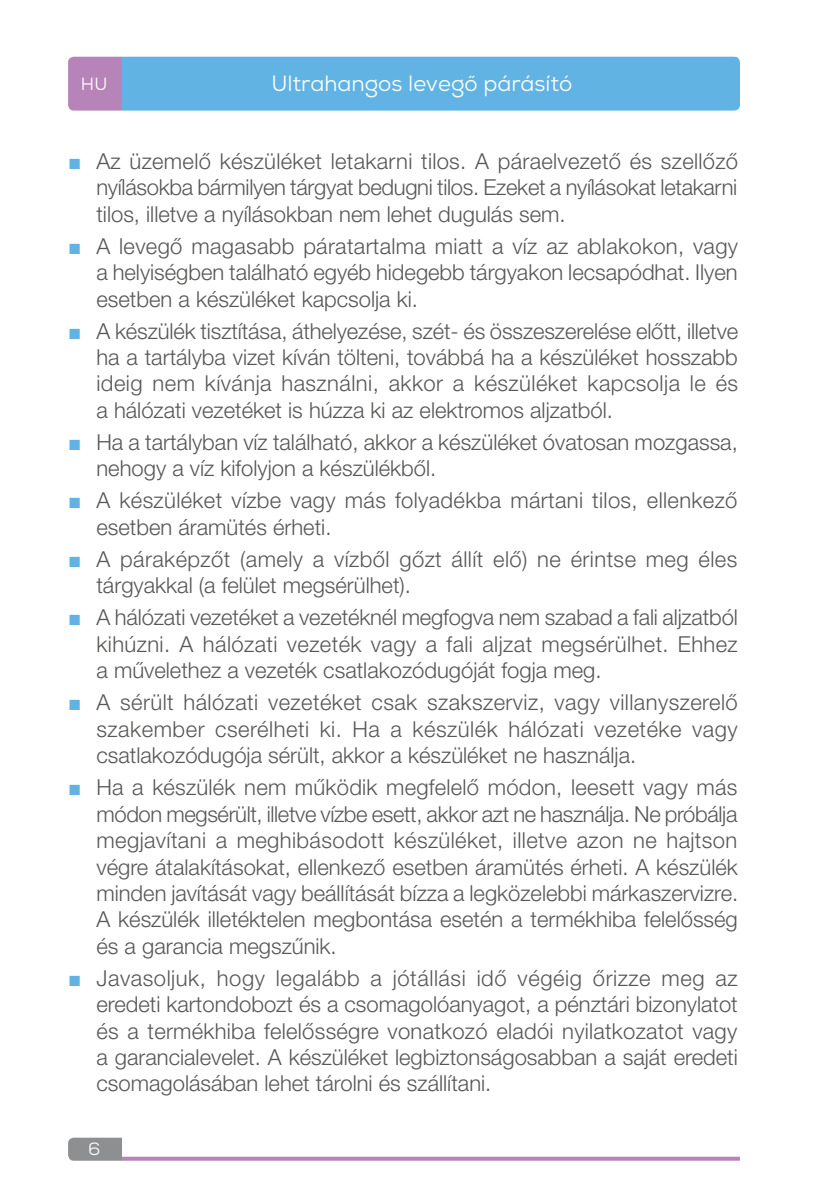
<style>
.page{position:relative;width:840px;height:1191px;background:#fff}
.page>*{position:absolute;margin:0;border:0;box-sizing:border-box;transform-origin:0 0}
.t1{font:300 22px/26.4px "Helvetica Neue LT Pro";color:#575756;text-align:justify}
.t2{font:300 22px/26.4px "Helvetica Neue LT Pro";letter-spacing:.02em;color:#575756}
.t3{font:22px "Nexa";color:#fff}
.t4{font:17.6px "Nexa";color:#fff}
.s1{font-family:"Arial";font-weight:400;color:#61b3e4}
</style>
<div class="page">
<svg style="left:122px;top:1156px;width:617px;height:4px;background:#c29ac5"></svg>
<svg style="left:68px;top:57px;width:671px;height:54px;background:#69afe0"></svg>
<svg style="left:68px;top:1137px;width:54px;height:23px"></svg>
<p class="t4" style="left:81px;top:73px;width:28px">HU</p>
<p class="t3" style="left:271px;top:70px;width:302px">Ultrahangos levegő párásító</p>
<p class="t1" style="left:96px;top:147px;width:642px;text-indent:-28px"><span class="s1">■</span> Az üzemelő készüléket letakarni tilos. A páraelvezető és szellőző nyílásokba bármilyen tárgyat bedugni tilos. Ezeket a nyílásokat letakarni tilos, illetve a nyílásokban nem lehet dugulás sem.</p>
<p class="t1" style="left:96px;top:232px;width:642px;text-indent:-28px"><span class="s1">■</span> A levegő magasabb páratartalma miatt a víz az ablakokon, vagy a helyiségben található egyéb hidegebb tárgyakon lecsapódhat. Ilyen esetben a készüléket kapcsolja ki.</p>
<p class="t1" style="left:96px;top:317px;width:643px;text-indent:-28px"><span class="s1">■</span> A készülék tisztítása, áthelyezése, szét- és összeszerelése előtt, illetve ha a tartályba vizet kíván tölteni, továbbá ha a készüléket hosszabb ideig nem kívánja használni, akkor a készüléket kapcsolja le és a hálózati vezetéket is húzza ki az elektromos aljzatból.</p>
<p class="t1" style="left:96px;top:428px;width:642px;text-indent:-28px"><span class="s1">■</span> Ha a tartályban víz található, akkor a készüléket óvatosan mozgassa, nehogy a víz kifolyjon a készülékből.</p>
<p class="t1" style="left:96px;top:487px;width:642px;text-indent:-28px"><span class="s1">■</span> A készüléket vízbe vagy más folyadékba mártani tilos, ellenkező esetben áramütés érheti.</p>
<p class="t2" style="left:96px;top:545px;width:642px;text-indent:-28px"><span class="s1">■</span> A páraképzőt (amely a vízből gőzt állít elő) ne érintse meg éles tárgyakkal (a felület megsérülhet).</p>
<p class="t1" style="left:96px;top:604px;width:642px;text-indent:-28px"><span class="s1">■</span> A hálózati vezetéket a vezetéknél megfogva nem szabad a fali aljzatból kihúzni. A hálózati vezeték vagy a fali aljzat megsérülhet. Ehhez a művelethez a vezeték csatlakozódugóját fogja meg.</p>
<p class="t1" style="left:96px;top:689px;width:642px;text-indent:-28px"><span class="s1">■</span> A sérült hálózati vezetéket csak szakszerviz, vagy villanyszerelő szakember cserélheti ki. Ha a készülék hálózati vezetéke vagy csatlakozódugója sérült, akkor a készüléket ne használja.</p>
<p class="t1" style="left:96px;top:774px;width:642px;text-align:left;text-indent:-28px"><span class="s1">■</span> Ha a készülék nem működik megfelelő módon, leesett vagy más módon megsérült, illetve vízbe esett, akkor azt ne használja. Ne próbálja megjavítani a meghibásodott készüléket, illetve azon ne hajtson végre átalakításokat, ellenkező esetben áramütés érheti. A készülék minden javítását vagy beállítását bízza a legközelebbi márkaszervizre.<br>A készülék illetéktelen megbontása esetén a termékhiba felelősség és a garancia megszűnik.</p>
<p class="t1" style="left:96px;top:964px;width:642px;text-indent:-28px"><span class="s1">■</span> Javasoljuk, hogy legalább a jótállási idő végéig őrizze meg az eredeti kartondobozt és a csomagolóanyagot, a pénztári bizonylatot és a termékhiba felelősségre vonatkozó eladói nyilatkozatot vagy a garancialevelet. A készüléket legbiztonságosabban a saját eredeti csomagolásában lehet tárolni és szállítani.</p>
<p class="t4" style="left:88px;top:1138px;width:14px">6</p>
</div>
